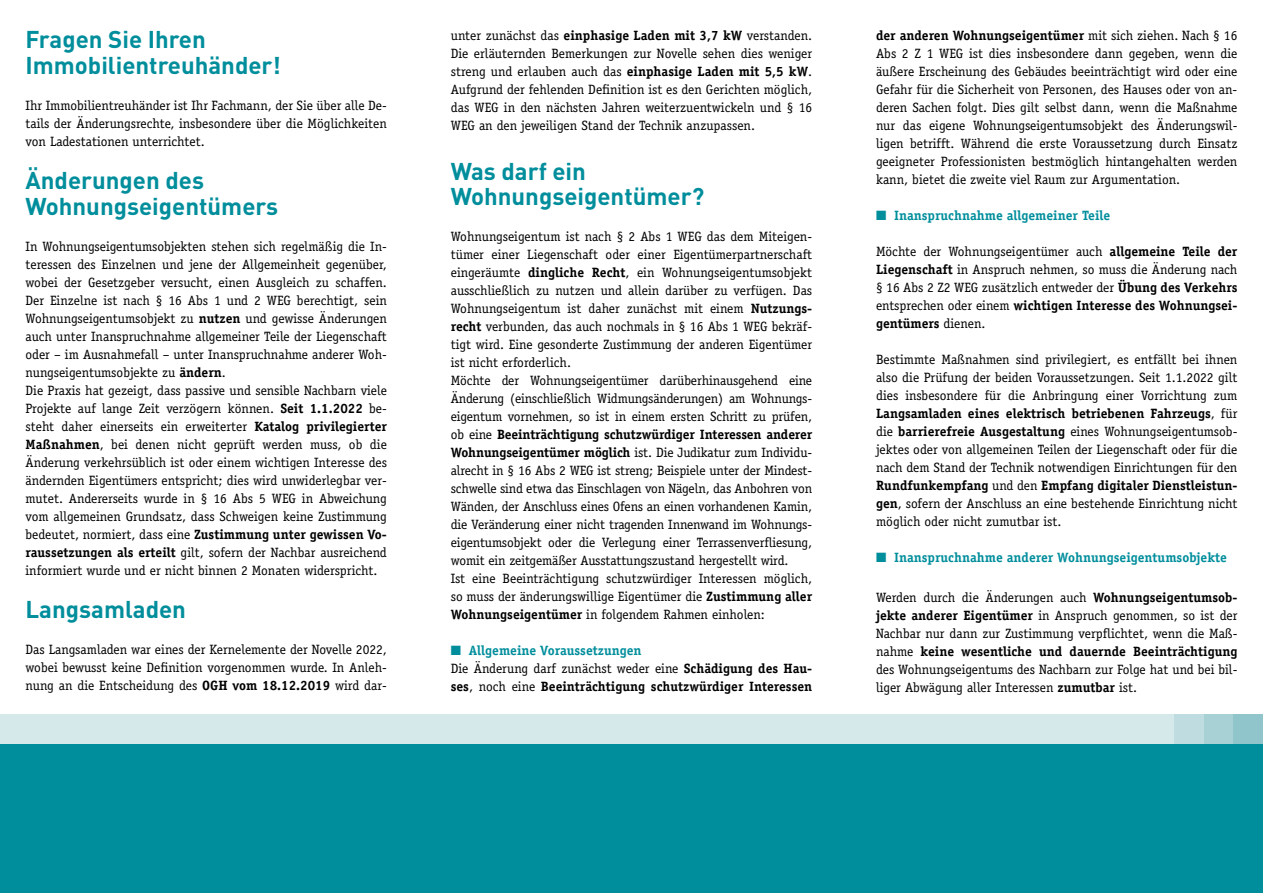
<style>
.page{position:relative;width:1263px;height:893px;background:#fff}
.page>*{position:absolute;margin:0;border:0;box-sizing:border-box;transform-origin:0 0}
.t1{font:700 24px/25.5px "DIN Pro";color:#008e9c}
.t2{font:13.5px/18px "Officina Serif";color:#000;text-align:justify}
.t3{font:700 13.5px/18px "Officina Serif";color:#000}
.t4{font:700 13.5px "Officina Serif";color:#008e9c}
.s1{font-weight:700}
.s2{color:#008e9c}
.s3{font-weight:400}
</style>
<div class="page">
<div style="left:0;top:744px;width:1263px;height:149px;background:#008e9c"></div>
<div style="left:0;top:714px;width:1263px;height:30px;background:#d5e8ea"></div>
<div style="left:1233px;top:714px;width:30px;height:30px;background:#90c5cb"></div>
<div style="left:1203px;top:714px;width:30px;height:30px;background:#a8d1d5"></div>
<div style="left:1174px;top:714px;width:29px;height:30px;background:#bfdce0"></div>
<h1 class="t1" style="left:26px;top:26px;width:257px">Fragen Sie Ihren<br>Immobilientreuhänder!</h1>
<p class="t2" style="left:26px;top:96px;width:363px">Ihr Immobilientreuhänder ist Ihr Fachmann, der Sie über alle De&shy;tails der Änderungsrechte, insbesondere über die Möglichkeiten von Ladestationen unterrichtet.</p>
<h1 class="t1" style="left:26px;top:167px;width:254px">Änderungen des<br>Wohnungseigentümers</h1>
<p class="t2" style="left:26px;top:237px;width:363px;text-align:left">In Wohnungseigentumsobjekten stehen sich regelmäßig die In&shy;teressen des Einzelnen und jene der Allgemeinheit gegenüber, wobei der Gesetzgeber versucht, einen Ausgleich zu schaffen.<br>Der Einzelne ist nach § 16 Abs 1 und 2 WEG berechtigt, sein Wohnungseigentumsobjekt zu <span class="s1">nutzen</span> und gewisse Änderungen auch unter Inanspruchnahme allgemeiner Teile der Liegenschaft oder – im Ausnahmefall – unter Inanspruchnahme anderer Woh&shy;nungseigentumsobjekte zu <span class="s1">ändern</span>.<br>Die Praxis hat gezeigt, dass passive und sensible Nachbarn viele Projekte auf lange Zeit verzögern können. <span class="s1">Seit 1.1.2022</span> be&shy;steht daher einerseits ein erweiterter <span class="s1">Katalog privilegierter Maßnahmen</span>, bei denen nicht geprüft werden muss, ob die Änderung verkehrsüblich ist oder einem wichtigen Interesse des ändernden Eigentümers entspricht; dies wird unwiderlegbar ver&shy;mutet. Andererseits wurde in § 16 Abs 5 WEG in Abweichung vom allgemeinen Grundsatz, dass Schweigen keine Zustimmung bedeutet, normiert, dass eine <span class="s1">Zustimmung unter gewissen Vo&shy;raussetzungen als erteilt</span> gilt, sofern der Nachbar ausreichend informiert wurde und er nicht binnen 2 Monaten widerspricht.</p>
<h1 class="t1" style="left:26px;top:596px;width:162px">Langsamladen</h1>
<p class="t2" style="left:26px;top:641px;width:363px">Das Langsamladen war eines der Kernelemente der Novelle 2022, wobei bewusst keine Definition vorgenommen wurde. In Anleh&shy;nung an die Entscheidung des <span class="s1">OGH vom 18.12.2019</span> wird dar-</p>
<p class="t2" style="left:451px;top:27px;width:363px">unter zunächst das <span class="s1">einphasige Laden mit 3,7 kW</span> verstanden.<br>Die erläuternden Bemerkungen zur Novelle sehen dies weniger streng und erlauben auch das <span class="s1">einphasige Laden mit 5,5 kW</span>.<br>Aufgrund der fehlenden Definition ist es den Gerichten möglich, das WEG in den nächsten Jahren weiterzuentwickeln und § 16<br>WEG an den jeweiligen Stand der Technik anzupassen.</p>
<h1 class="t1" style="left:451px;top:157px;width:255px">Was darf ein<br>Wohnungseigentümer?</h1>
<p class="t2" style="left:451px;top:228px;width:363px;text-align:left">Wohnungseigentum ist nach § 2 Abs 1 WEG das dem Miteigen&shy;tümer einer Liegenschaft oder einer Eigentümerpartnerschaft eingeräumte <span class="s1">dingliche Recht</span>, ein Wohnungseigentumsobjekt ausschließlich zu nutzen und allein darüber zu verfügen. Das Wohnungseigentum ist daher zunächst mit einem <span class="s1">Nutzungs&shy;recht</span> verbunden, das auch nochmals in § 16 Abs 1 WEG bekräf&shy;tigt wird. Eine gesonderte Zustimmung der anderen Eigentümer ist nicht erforderlich.<br>Möchte der Wohnungseigentümer darüberhinausgehend eine Änderung (einschließlich Widmungsänderungen) am Wohnungs&shy;eigentum vornehmen, so ist in einem ersten Schritt zu prüfen, ob eine <span class="s1">Beeinträchtigung schutzwürdiger Interessen anderer Wohnungseigentümer möglich</span> ist. Die Judikatur zum Individu&shy;alrecht in § 16 Abs 2 WEG ist streng; Beispiele unter der Mindest&shy;schwelle sind etwa das Einschlagen von Nägeln, das Anbohren von Wänden, der Anschluss eines Ofens an einen vorhandenen Kamin, die Veränderung einer nicht tragenden Innenwand im Wohnungs&shy;eigentumsobjekt oder die Verlegung einer Terrassenverfliesung, womit ein zeitgemäßer Ausstattungszustand hergestellt wird.<br>Ist eine Beeinträchtigung schutzwürdiger Interessen möglich, so muss der änderungswillige Eigentümer die <span class="s1">Zustimmung aller Wohnungseigentümer</span> in folgendem Rahmen einholen:</p>
<p class="t3" style="left:451px;top:642px;width:363px"><span class="s2">■ Allgemeine Voraussetzungen<br></span><span class="s3">Die Änderung darf zunächst weder eine</span> Schädigung des Hau&shy;ses<span class="s3">, noch eine</span> Beeinträchtigung schutzwürdiger Interessen</p>
<p class="t2" style="left:876px;top:27px;width:363px"><span class="s1">der anderen Wohnungseigentümer</span> mit sich ziehen. Nach § 16<br>Abs 2 Z 1 WEG ist dies insbesondere dann gegeben, wenn die äußere Erscheinung des Gebäudes beeinträchtigt wird oder eine Gefahr für die Sicherheit von Personen, des Hauses oder von an&shy;deren Sachen folgt. Dies gilt selbst dann, wenn die Maßnahme nur das eigene Wohnungseigentumsobjekt des Änderungswil&shy;ligen betrifft. Während die erste Voraussetzung durch Einsatz geeigneter Professionisten bestmöglich hintangehalten werden kann, bietet die zweite viel Raum zur Argumentation.</p>
<p class="t4" style="left:876px;top:207px;width:236px">■ Inanspruchnahme allgemeiner Teile</p>
<p class="t2" style="left:876px;top:243px;width:363px">Möchte der Wohnungseigentümer auch <span class="s1">allgemeine Teile der Liegenschaft</span> in Anspruch nehmen, so muss die Änderung nach § 16 Abs 2 Z2 WEG zusätzlich entweder der <span class="s1">Übung des Verkehrs </span>entsprechen oder einem <span class="s1">wichtigen Interesse des Wohnungsei&shy;gentümers</span> dienen.</p>
<p class="t2" style="left:876px;top:351px;width:363px">Bestimmte Maßnahmen sind privilegiert, es entfällt bei ihnen also die Prüfung der beiden Voraussetzungen. Seit 1.1.2022 gilt dies insbesondere für die Anbringung einer Vorrichtung zum <span class="s1">Langsamladen eines elektrisch betriebenen Fahrzeugs</span>, für die <span class="s1">barrierefreie Ausgestaltung</span> eines Wohnungseigentumsob&shy;jektes oder von allgemeinen Teilen der Liegenschaft oder für die nach dem Stand der Technik notwendigen Einrichtungen für den <span class="s1">Rundfunkempfang</span> und den <span class="s1">Empfang digitaler Dienstleistun&shy;gen</span>, sofern der Anschluss an eine bestehende Einrichtung nicht möglich oder nicht zumutbar ist.</p>
<p class="t4" style="left:876px;top:549px;width:352px">■ Inanspruchnahme anderer Wohnungseigentumsobjekte</p>
<p class="t2" style="left:876px;top:588px;width:363px">Werden durch die Änderungen auch <span class="s1">Wohnungseigentumsob&shy;jekte anderer Eigentümer</span> in Anspruch genommen, so ist der Nachbar nur dann zur Zustimmung verpflichtet, wenn die Maß&shy;nahme <span class="s1">keine wesentliche und dauernde Beeinträchtigung </span>des Wohnungseigentums des Nachbarn zur Folge hat und bei bil&shy;liger Abwägung aller Interessen <span class="s1">zumutbar</span> ist.</p>
</div>
